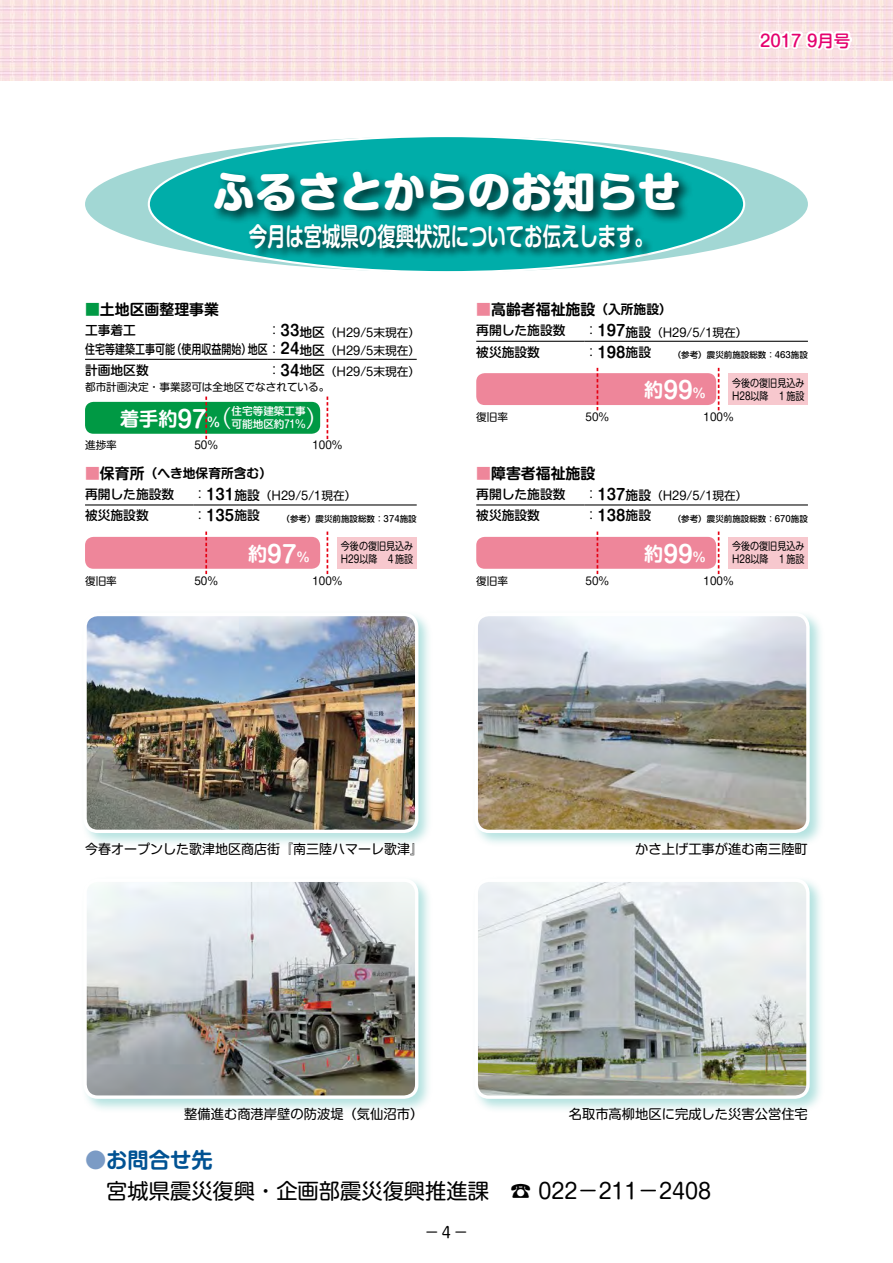
<style>
.page{position:relative;width:893px;height:1263px;background:#fff}
.page>*{position:absolute;margin:0;border:0;box-sizing:border-box;transform-origin:0 0}
.t1{font:800 42.45px "Shin M Go Pro";color:#fff}
.t2{font:700 25.5px "Shin M Go Pro De";color:#fff;scale:.72 1}
.t3{font:700 23.4px "Shin M Go Pro De";color:#fff}
.t4{font:300 23.4px "Shin M Go Pro";color:#fff}
.t5{font:21.3px "Shin M Go Pro";color:#000}
.t6{font:700 21.3px "Shin M Go Pro De";color:#005293}
.t7{font:700 19.2px "Shin M Go Pro De";color:#fff}
.t8{font:500 16.5px "Shin M Go Pro";color:#e5006e}
.t9{font:700 14.85px "Shin M Go Pro De";color:#000}
.t10{font:14.85px "Shin M Go Pro";color:#000}
.t11{font:13.35px "Shin M Go Pro";color:#000}
.t12{font:500 12.75px "Shin M Go Pro";color:#000}
.t13{font:500 12.75px/21.3px "Shin M Go Pro";color:#000;scale:.79 1}
.t14{font:700 12.75px "Shin M Go Pro De";color:#000}
.t15{font:11.7px "Shin M Go Pro";color:#000}
.t16{font:10.65px "Shin M Go Pro";color:#000}
.t17{font:10.65px/12.8px "Shin M Go Pro";color:#000;scale:.85 1}
.t18{font:500 10.65px "Shin M Go Pro";color:#fff}
.t19{font:500 8.55px "Shin M Go Pro";color:#000}
.s1{color:#094}
.s2{font-size:12.75px}
.s3{font-family:"Shin M Go Pro De";font-weight:700;font-size:14.85px}
.s4{font-weight:500;font-size:12.75px}
.s5{font-weight:400}
.s6{color:#ee869a}
.s7{font-family:"Shin M Go Pro";font-weight:400;font-size:12.75px}
.s8{font-family:"Shin M Go Pro";font-weight:500;font-size:12.75px}
.s9{font-size:19.2px}
.s10{font-size:23.4px}
.s11{font-size:14.85px;color:#ee869a}
.s12{font-size:14.85px}
.s13{color:#7b9bc5}
</style>
<div class="page">
<img style="left:0;top:0;width:893px;height:81px">
<svg style="left:755px;top:29px;width:99px;height:24px"></svg>
<div style="left:85px;top:136px;width:723px;height:136px;background:#a2d7d4;border-radius:50%"></div>
<div style="left:149px;top:136px;width:595px;height:136px;background:#00ada9;border-radius:50%"></div>
<div style="left:212px;top:168px;width:482px;height:58px;background:#000;opacity:.75"></div>
<div style="left:247px;top:222px;width:407px;height:37px;background:#000;opacity:.75"></div>
<div style="left:80px;top:875px;width:354px;height:239px;background:#009e96;opacity:.3"></div>
<img style="left:85px;top:880px;width:332px;height:217px">
<div style="left:83px;top:878px;width:335px;height:221px;border:3px solid #fff;border-radius:13px"></div>
<div style="left:472px;top:875px;width:353px;height:239px;background:#009e96;opacity:.3"></div>
<img style="left:476px;top:880px;width:332px;height:217px">
<div style="left:475px;top:878px;width:335px;height:221px;border:3px solid #fff;border-radius:13px"></div>
<div style="left:80px;top:610px;width:354px;height:238px;background:#009e96;opacity:.3"></div>
<img style="left:85px;top:615px;width:332px;height:216px">
<div style="left:83px;top:613px;width:335px;height:220px;border:3px solid #fff;border-radius:13px"></div>
<div style="left:472px;top:610px;width:353px;height:238px;background:#009e96;opacity:.3"></div>
<img style="left:476px;top:614px;width:332px;height:217px">
<div style="left:475px;top:613px;width:335px;height:220px;border:3px solid #fff;border-radius:13px"></div>
<hr style="left:85px;top:359px;width:183px;height:1px;background:#000">
<hr style="left:268px;top:359px;width:149px;height:1px;background:#000">
<div style="left:85px;top:402px;width:235px;height:32px;background:#094;border-radius:9px"></div>
<svg style="left:205px;top:396px;width:2px;height:43px"></svg>
<svg style="left:327px;top:396px;width:1px;height:43px"></svg>
<div style="left:85px;top:537px;width:235px;height:32px;background:#ee869a;border-radius:9px"></div>
<svg style="left:205px;top:531px;width:2px;height:43px"></svg>
<svg style="left:327px;top:531px;width:1px;height:43px"></svg>
<div style="left:337px;top:537px;width:80px;height:32px;background:#f7c8ce"></div>
<hr style="left:85px;top:504px;width:108px;height:1px;background:#000">
<hr style="left:193px;top:504px;width:224px;height:1px;background:#000">
<div style="left:476px;top:373px;width:240px;height:32px;background:#ee869a;border-radius:9px"></div>
<svg style="left:597px;top:368px;width:1px;height:42px"></svg>
<svg style="left:718px;top:368px;width:1px;height:42px"></svg>
<div style="left:729px;top:373px;width:79px;height:32px;background:#f7c8ce"></div>
<hr style="left:476px;top:341px;width:109px;height:1px;background:#000">
<hr style="left:585px;top:341px;width:223px;height:1px;background:#000">
<div style="left:476px;top:537px;width:240px;height:32px;background:#ee869a;border-radius:9px"></div>
<svg style="left:597px;top:531px;width:1px;height:43px"></svg>
<svg style="left:718px;top:531px;width:1px;height:43px"></svg>
<div style="left:729px;top:537px;width:79px;height:32px;background:#f7c8ce"></div>
<hr style="left:476px;top:504px;width:109px;height:1px;background:#000">
<hr style="left:585px;top:504px;width:223px;height:1px;background:#000">
<div style="left:425px;top:1230px;width:14px;height:4px;border:3px solid #fff"></div>
<div style="left:454px;top:1230px;width:14px;height:4px;border:3px solid #fff"></div>
<h1 class="t1" style="left:213px;top:157px;width:469px">ふるさとからのお知らせ</h1>
<h2 class="t2" style="left:249px;top:215px;width:563px">今月は宮城県の復興状況についてお伝えします。</h2>
<h3 class="t8" style="left:760px;top:27px;width:92px">2017 9月号</h3>
<p class="t9" style="left:85px;top:297px;width:135px"><span class="s1">■</span>土地区画整理事業</p>
<p class="t12" style="left:85px;top:320px;width:53px">工事着工</p>
<p class="t15" style="left:268px;top:323px;width:154px"><span class="s2">：</span><span class="s3">33</span><span class="s4">地区</span>（H29/5末現在）</p>
<p class="t13" style="left:85px;top:336px;width:426px">住宅等建築工事可能（使用収益開始）地区<span class="s5">：</span><span class="s3">24</span>地区<sub>（H29/5末現在）</sub>計画地区数</p>
<p class="t15" style="left:268px;top:362px;width:154px"><span class="s2">：</span><span class="s3">34</span><span class="s4">地区</span>（H29/5末現在）</p>
<p class="t16" style="left:85px;top:378px;width:246px">都市計画決定・事業認可は全地区でなされている。</p>
<p class="t9" style="left:476px;top:297px;width:197px"><span class="s6">■</span>高齢者福祉施設<span class="s2">（入所施設）</span></p>
<p class="t12" style="left:476px;top:320px;width:91px">再開した施設数</p>
<p class="t15" style="left:585px;top:323px;width:164px"><span class="s2">：</span><span class="s3">197</span><span class="s4">施設</span>（H29/5/1現在）</p>
<p class="t12" style="left:476px;top:342px;width:65px">被災施設数</p>
<p class="t9" style="left:585px;top:340px;width:68px"><span class="s7">：</span>198<span class="s8">施設</span></p>
<p class="t19" style="left:673px;top:348px;width:137px">（参考）震災前施設総数：463施設</p>
<h3 class="t3" style="left:644px;top:371px;width:63px"><span class="s9">約</span>99<span class="s2">％</span></h3>
<p class="t17" style="left:732px;top:375px;width:87px">今後の復旧見込み<br>H28以降 １施設</p>
<h3 class="t7" style="left:120px;top:403px;width:101px">着手約<span class="s10">97</span><span class="s2">％</span></h3>
<p class="t18" style="left:231px;top:403px;width:76px">住宅等建築工事</p>
<h3 class="t4" style="left:208px;top:399px;width:25px">（</h3>
<h3 class="t4" style="left:306px;top:399px;width:25px">）</h3>
<p class="t18" style="left:231px;top:416px;width:76px">可能地区約71％</p>
<p class="t14" style="left:85px;top:463px;width:189px"><span class="s11">■</span><span class="s12">保育所</span>（へき地保育所含む）</p>
<p class="t16" style="left:85px;top:437px;width:33px">進捗率</p>
<p class="t16" style="left:194px;top:437px;width:25px">50％</p>
<p class="t16" style="left:312px;top:437px;width:32px">100％</p>
<p class="t16" style="left:476px;top:408px;width:33px">復旧率</p>
<p class="t16" style="left:586px;top:408px;width:25px">50％</p>
<p class="t16" style="left:704px;top:408px;width:32px">100％</p>
<p class="t9" style="left:476px;top:461px;width:121px"><span class="s6">■</span>障害者福祉施設</p>
<p class="t12" style="left:85px;top:484px;width:91px">再開した施設数</p>
<p class="t15" style="left:193px;top:486px;width:164px"><span class="s2">：</span><span class="s3">131</span><span class="s4">施設</span>（H29/5/1現在）</p>
<p class="t12" style="left:85px;top:505px;width:65px">被災施設数</p>
<p class="t9" style="left:193px;top:504px;width:68px"><span class="s7">：</span>135<span class="s8">施設</span></p>
<p class="t19" style="left:282px;top:512px;width:137px">（参考）震災前施設総数：374施設</p>
<p class="t12" style="left:476px;top:484px;width:91px">再開した施設数</p>
<p class="t15" style="left:585px;top:486px;width:164px"><span class="s2">：</span><span class="s3">137</span><span class="s4">施設</span>（H29/5/1現在）</p>
<p class="t12" style="left:476px;top:505px;width:65px">被災施設数</p>
<p class="t9" style="left:585px;top:504px;width:68px"><span class="s7">：</span>138<span class="s8">施設</span></p>
<p class="t19" style="left:673px;top:512px;width:137px">（参考）震災前施設総数：670施設</p>
<h3 class="t3" style="left:248px;top:535px;width:63px"><span class="s9">約</span>97<span class="s2">％</span></h3>
<p class="t17" style="left:341px;top:539px;width:87px">今後の復旧見込み<br>H29以降 ４施設</p>
<h3 class="t3" style="left:644px;top:535px;width:63px"><span class="s9">約</span>99<span class="s2">％</span></h3>
<p class="t17" style="left:732px;top:539px;width:87px">今後の復旧見込み<br>H28以降 １施設</p>
<p class="t16" style="left:85px;top:572px;width:33px">復旧率</p>
<p class="t16" style="left:194px;top:572px;width:25px">50％</p>
<p class="t16" style="left:312px;top:572px;width:32px">100％</p>
<p class="t16" style="left:476px;top:572px;width:33px">復旧率</p>
<p class="t16" style="left:586px;top:572px;width:25px">50％</p>
<p class="t16" style="left:704px;top:572px;width:32px">100％</p>
<p class="t11" style="left:85px;top:838px;width:339px">今春オープンした歌津地区商店街『南三陸ハマーレ歌津』</p>
<p class="t11" style="left:635px;top:838px;width:174px">かさ上げ工事が進む南三陸町</p>
<p class="t11" style="left:184px;top:1103px;width:241px">整備進む商港岸壁の防波堤（気仙沼市）</p>
<p class="t11" style="left:569px;top:1103px;width:241px">名取市高柳地区に完成した災害公営住宅</p>
<h3 class="t6" style="left:85px;top:1142px;width:129px"><span class="s13">●</span>お問合せ先</h3>
<h3 class="t5" style="left:85px;top:1173px;width:627px">　宮城県震災復興・企画部震災復興推進課　☎ 022−211−2408</h3>
<p class="t10" style="left:425px;top:1220px;width:45px">− 4 −</p>
</div>
